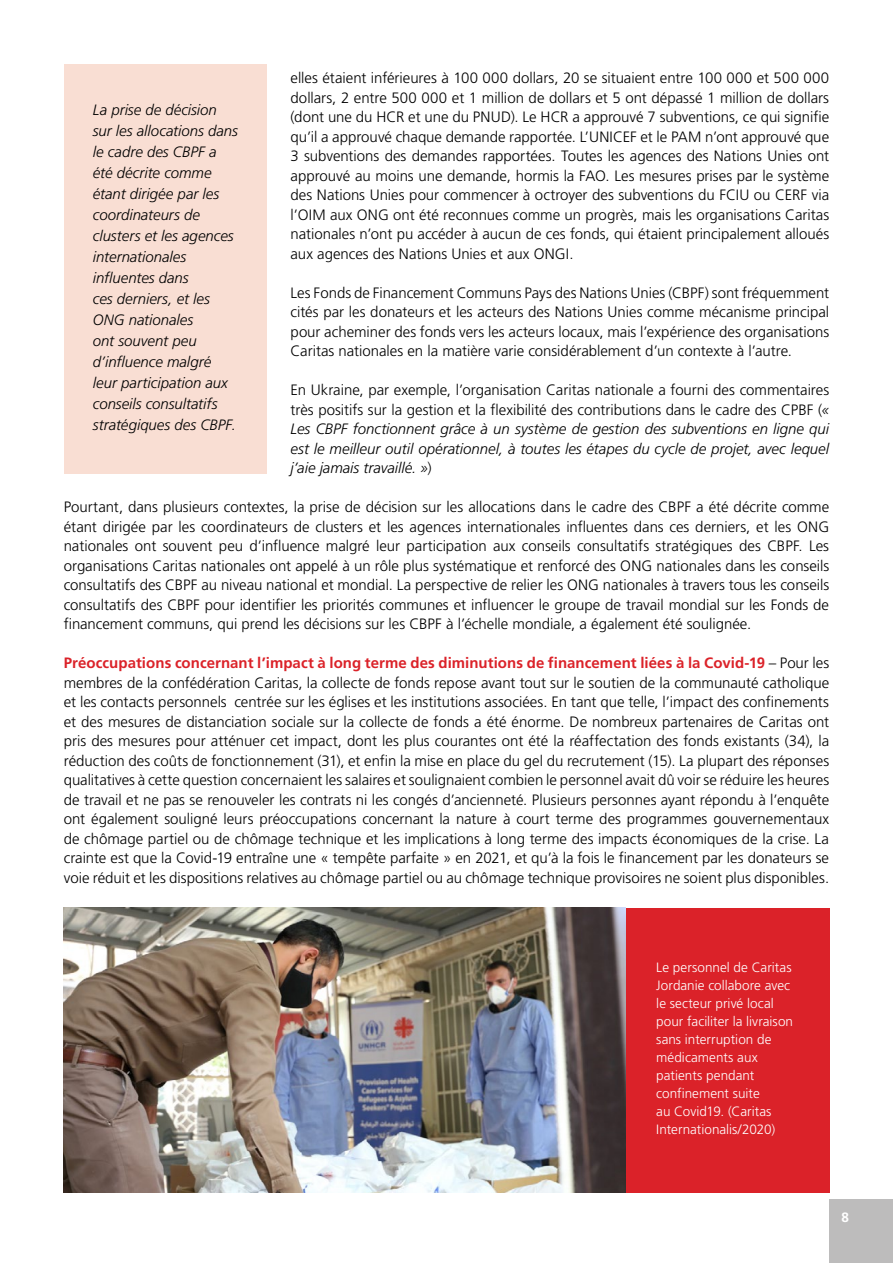
<style>
.page{position:relative;width:893px;height:1263px;background:#fff}
.page>*{position:absolute;margin:0;border:0;box-sizing:border-box;transform-origin:0 0}
.t1{font:15px/19.5px "Frutiger LT 45 Lt";color:#000;text-align:justify}
.t2{font:15px/21px "Frutiger LT 46 Lt It";color:#000;text-align:justify}
.t3{font:15px "Frutiger LT 65 Bd";letter-spacing:.005em;color:#db2229}
.t4{font:13.5px/18px "Frutiger LT 45 Lt";letter-spacing:.005em;color:#fff}
.t5{font:13.5px "Frutiger LT 65 Bd";color:#fff}
.s1{font-family:"Frutiger LT 46 Lt It"}
.s2{font-family:"Frutiger LT 45 Lt"}
.s3{font-family:"Frutiger LT 45 Lt";color:#000}
</style>
<div class="page">
<div style="left:625px;top:908px;width:204px;height:285px;background:#db2229"></div>
<div style="left:829px;top:1199px;width:64px;height:64px;background:#bdbcbc"></div>
<div style="left:64px;top:64px;width:202px;height:409px;background:#f9ded3"></div>
<img style="left:64px;top:908px;width:561px;height:285px">
<p class="t2" style="left:93px;top:99px;width:147px;text-align:left">La prise de décision sur les allocations dans le cadre des CBPF a été décrite comme étant dirigée par les coordinateurs de clusters et les agences internationales influentes dans<br>ces derniers, et les<br>ONG nationales<br>ont souvent peu d’influence malgré leur participation aux conseils consultatifs stratégiques des CBPF.</p>
<p class="t1" style="left:291px;top:69px;width:540px">elles étaient inférieures à 100 000 dollars, 20 se situaient entre 100 000 et 500 000 dollars, 2 entre 500 000 et 1 million de dollars et 5 ont dépassé 1 million de dollars (dont une du HCR et une du PNUD). Le HCR a approuvé 7 subventions, ce qui signifie qu’il a approuvé chaque demande rapportée. L’UNICEF et le PAM n’ont approuvé que 3 subventions des demandes rapportées. Toutes les agences des Nations Unies ont approuvé au moins une demande, hormis la FAO. Les mesures prises par le système des Nations Unies pour commencer à octroyer des subventions du FCIU ou CERF via l’OIM aux ONG ont été reconnues comme un progrès, mais les organisations Caritas nationales n’ont pu accéder à aucun de ces fonds, qui étaient principalement alloués aux agences des Nations Unies et aux ONGI.</p>
<p class="t1" style="left:291px;top:283px;width:540px">Les Fonds de Financement Communs Pays des Nations Unies (CBPF) sont fréquemment cités par les donateurs et les acteurs des Nations Unies comme mécanisme principal pour acheminer des fonds vers les acteurs locaux, mais l’expérience des organisations Caritas nationales en la matière varie considérablement d’un contexte à l’autre.</p>
<p class="t1" style="left:291px;top:381px;width:540px">En Ukraine, par exemple, l’organisation Caritas nationale a fourni des commentaires très positifs sur la gestion et la flexibilité des contributions dans le cadre des CPBF (<span class="s1">«</span></p>
<p class="t2" style="left:291px;top:420px;width:540px;line-height:19.5px">Les CBPF fonctionnent grâce à un système de gestion des subventions en ligne qui est le meilleur outil opérationnel, à toutes les étapes du cycle de projet, avec lequel j’aie jamais travaillé. »<span class="s2">)</span></p>
<p class="t1" style="left:64px;top:498px;width:767px">Pourtant, dans plusieurs contextes, la prise de décision sur les allocations dans le cadre des CBPF a été décrite comme étant dirigée par les coordinateurs de clusters et les agences internationales influentes dans ces derniers, et les ONG nationales ont souvent peu d’influence malgré leur participation aux conseils consultatifs stratégiques des CBPF. Les organisations Caritas nationales ont appelé à un rôle plus systématique et renforcé des ONG nationales dans les conseils consultatifs des CBPF au niveau national et mondial. La perspective de relier les ONG nationales à travers tous les conseils consultatifs des CBPF pour identifier les priorités communes et influencer le groupe de travail mondial sur les Fonds de financement communs, qui prend les décisions sur les CBPF à l’échelle mondiale, a également été soulignée.</p>
<p class="t3" style="left:64px;top:654px;width:767px">Préoccupations concernant l’impact à long terme des diminutions de financement liées à la Covid-19 <span class="s3">– Pour les</span></p>
<p class="t1" style="left:64px;top:673px;width:767px">membres de la confédération Caritas, la collecte de fonds repose avant tout sur le soutien de la communauté catholique et les contacts personnels centrée sur les églises et les institutions associées. En tant que telle, l’impact des confinements et des mesures de distanciation sociale sur la collecte de fonds a été énorme. De nombreux partenaires de Caritas ont pris des mesures pour atténuer cet impact, dont les plus courantes ont été la réaffectation des fonds existants (34), la réduction des coûts de fonctionnement (31), et enfin la mise en place du gel du recrutement (15). La plupart des réponses qualitatives à cette question concernaient les salaires et soulignaient combien le personnel avait dû voir se réduire les heures de travail et ne pas se renouveler les contrats ni les congés d’ancienneté. Plusieurs personnes ayant répondu à l’enquête ont également souligné leurs préoccupations concernant la nature à court terme des programmes gouvernementaux de chômage partiel ou de chômage technique et les implications à long terme des impacts économiques de la crise. La crainte est que la Covid-19 entraîne une « tempête parfaite » en 2021, et qu’à la fois le financement par les donateurs se voie réduit et les dispositions relatives au chômage partiel ou au chômage technique provisoires ne soient plus disponibles.</p>
<p class="t4" style="left:656px;top:958px;width:138px">Le personnel de Caritas<br>Jordanie collabore avec le secteur privé local pour faciliter la livraison sans interruption de médicaments aux patients pendant confinement suite<br>au Covid19. (Caritas<br>Internationalis/2020)</p>
<p class="t5" style="left:841px;top:1209px;width:9px">8</p>
</div>
